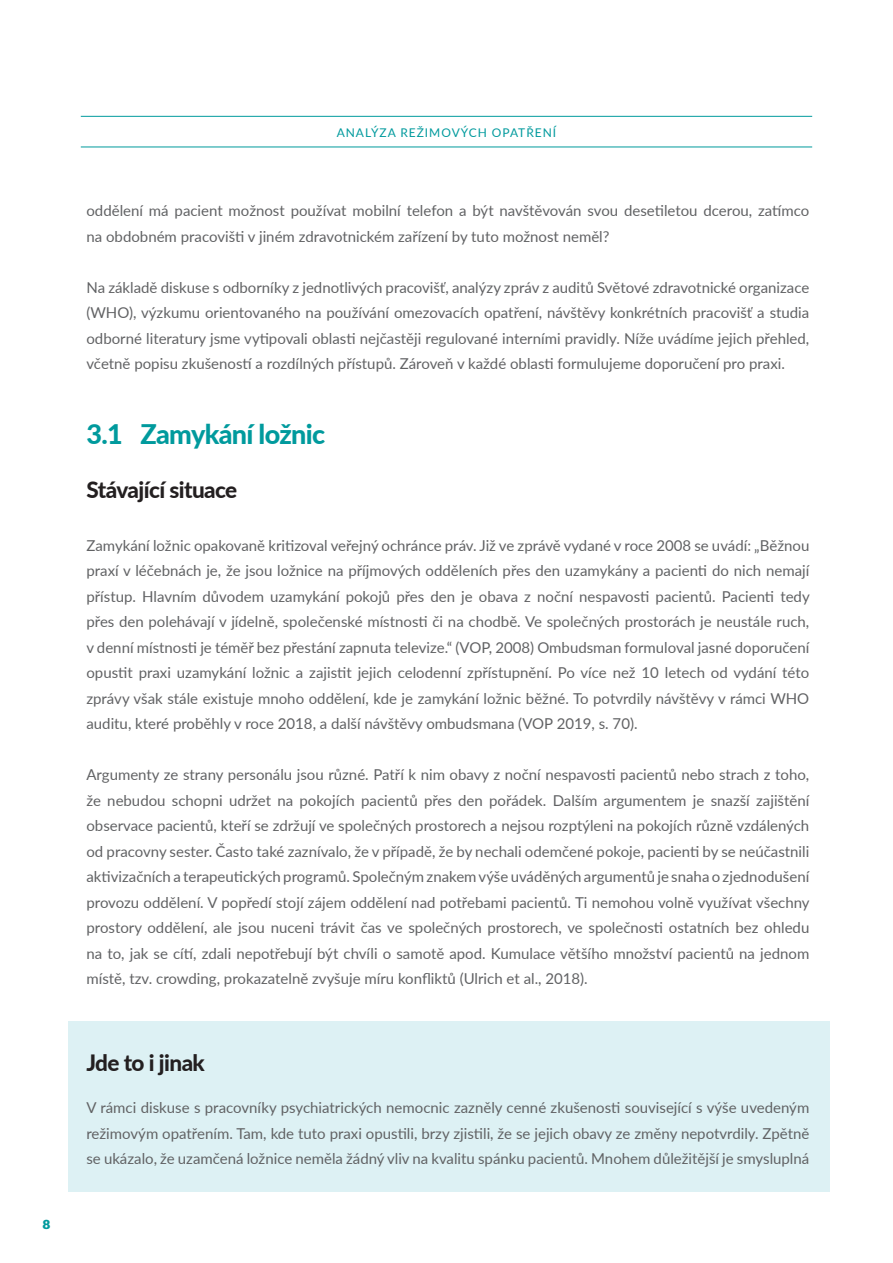
<style>
.page{position:relative;width:893px;height:1263px;background:#fff}
.page>*{position:absolute;margin:0;border:0;box-sizing:border-box;transform-origin:0 0}
.t1{font:800 27px "Lato";letter-spacing:-.025em;color:#009a9d}
.t2{font:800 22.5px "Lato";letter-spacing:-.025em;color:#231f20}
.t3{font:15px/25.5px "Lato";color:#616264;text-align:justify}
.t4{font:800 13.5px "Gill Sans";color:#009a9d}
.t5{font:12px "Lato";letter-spacing:.08em;color:#009a9d}
</style>
<div class="page">
<hr style="left:81px;top:116px;width:731px;height:1px;background:#009a9d">
<hr style="left:81px;top:147px;width:731px;height:1px;background:#009a9d">
<div style="left:68px;top:1021px;width:761px;height:171px;background:#ddf1f4"></div>
<p class="t4" style="left:43px;top:1217px;width:10px">8</p>
<p class="t5" style="left:337px;top:124px;width:221px">Analýza režimových opatření</p>
<p class="t3" style="left:86px;top:197px;width:724px">oddělení má pacient možnost používat mobilní telefon a být navštěvován svou desetiletou dcerou, zatímco na obdobném pracovišti v jiném zdravotnickém zařízení by tuto možnost neměl?</p>
<p class="t3" style="left:86px;top:274px;width:724px">Na základě diskuse s odborníky z jednotlivých pracovišť, analýzy zpráv z auditů Světové zdravotnické organizace (WHO), výzkumu orientovaného na používání omezovacích opatření, návštěvy konkrétních pracovišť a studia odborné literatury jsme vytipovali oblasti nejčastěji regulované interními pravidly. Níže uvádíme jejich přehled, včetně popisu zkušeností a rozdílných přístupů. Zároveň v každé oblasti formulujeme doporučení pro praxi.</p>
<h1 class="t1" style="left:86px;top:414px;width:240px">3.1 Zamykání ložnic</h1>
<h2 class="t2" style="left:86px;top:473px;width:152px">Stávající situace</h2>
<p class="t3" style="left:86px;top:532px;width:725px">Zamykání ložnic opakovaně kritizoval veřejný ochránce práv. Již ve zprávě vydané v roce 2008 se uvádí: „Běžnou praxí v léčebnách je, že jsou ložnice na příjmových odděleních přes den uzamykány a pacienti do nich nemají přístup. Hlavním důvodem uzamykání pokojů přes den je obava z noční nespavosti pacientů. Pacienti tedy přes den polehávají v jídelně, společenské místnosti či na chodbě. Ve společných prostorách je neustále ruch, v denní místnosti je téměř bez přestání zapnuta televize.“ (VOP, 2008) Ombudsman formuloval jasné doporučení opustit praxi uzamykání ložnic a zajistit jejich celodenní zpřístupnění. Po více než 10 letech od vydání této zprávy však stále existuje mnoho oddělení, kde je zamykání ložnic běžné. To potvrdily návštěvy v rámci WHO auditu, které proběhly v roce 2018, a další návštěvy ombudsmana (VOP 2019, s. 70).</p>
<p class="t3" style="left:86px;top:761px;width:725px">Argumenty ze strany personálu jsou různé. Patří k nim obavy z noční nespavosti pacientů nebo strach z toho, že nebudou schopni udržet na pokojích pacientů přes den pořádek. Dalším argumentem je snazší zajištění observace pacientů, kteří se zdržují ve společných prostorech a nejsou rozptýleni na pokojích různě vzdálených od pracovny sester. Často také zaznívalo, že v případě, že by nechali odemčené pokoje, pacienti by se neúčastnili aktivizačních a terapeutických programů. Společným znakem výše uváděných argumentů je snaha o zjednodušení provozu oddělení. V popředí stojí zájem oddělení nad potřebami pacientů. Ti nemohou volně využívat všechny prostory oddělení, ale jsou nuceni trávit čas ve společných prostorech, ve společnosti ostatních bez ohledu na to, jak se cítí, zdali nepotřebují být chvíli o samotě apod. Kumulace většího množství pacientů na jednom místě, tzv. crowding, prokazatelně zvyšuje míru konfliktů (Ulrich et al., 2018).</p>
<h2 class="t2" style="left:86px;top:1046px;width:120px">Jde to i jinak</h2>
<p class="t3" style="left:86px;top:1094px;width:724px">V rámci diskuse s pracovníky psychiatrických nemocnic zazněly cenné zkušenosti související s výše uvedeným režimovým opatřením. Tam, kde tuto praxi opustili, brzy zjistili, že se jejich obavy ze změny nepotvrdily. Zpětně se ukázalo, že uzamčená ložnice neměla žádný vliv na kvalitu spánku pacientů. Mnohem důležitější je smysluplná</p>
</div>
